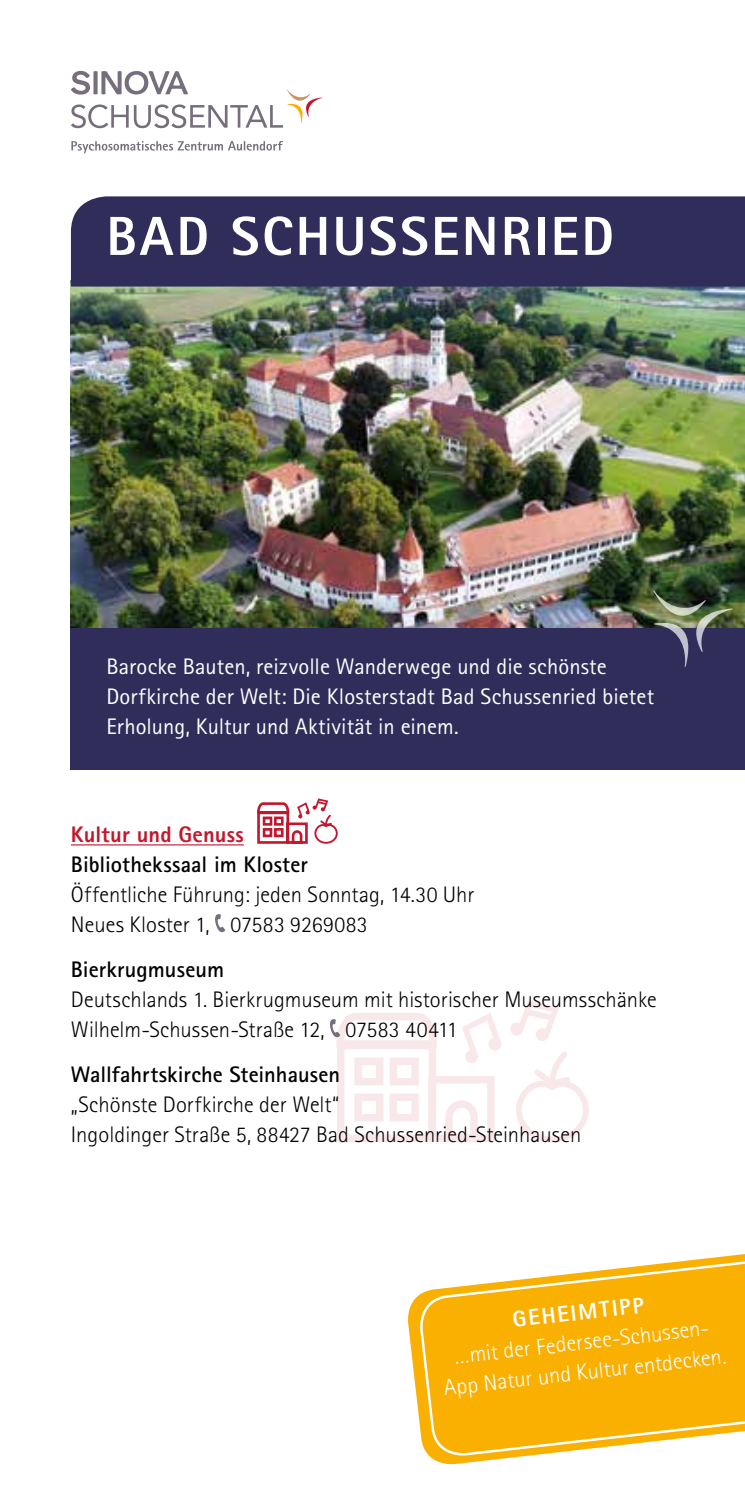
<style>
.page{position:relative;width:745px;height:1489px;background:#fff}
.page>*{position:absolute;margin:0;border:0;box-sizing:border-box;transform-origin:0 0}
.t1{font:800 55px "Agfa Rotis Sans Serif";letter-spacing:.045em;color:#fff}
.t2{font:300 22.5px/30px "Agfa Rotis Sans Serif";letter-spacing:.005em;color:#000}
.t3{font:22.5px/30px "Agfa Rotis Sans Serif";letter-spacing:.005em;color:#fff}
.t4{font:700 22.5px "Agfa Rotis Sans Serif";color:#000}
.t5{font:300 22.5px/30px "Agfa Rotis Sans Serif";color:#fff;text-align:center}
.t6{font:800 22.5px "Agfa Rotis Sans Serif";letter-spacing:.005em;color:#c2172d}
.t7{font:800 22.5px "Agfa Rotis Sans Serif";color:#fff}
</style>
<div class="page">
<img style="left:71px;top:286px;width:673px;height:342px">
<div style="left:71px;top:628px;width:673px;height:142px;background:#312d5a"></div>
<hr style="left:71px;top:844px;width:173px;height:1px;background:#c2172d">
<svg style="left:215px;top:914px;width:10px;height:18px"></svg>
<svg style="left:330px;top:1013px;width:171px;height:129px"></svg>
<svg style="left:510px;top:1000px;width:49px;height:41px"></svg>
<svg style="left:516px;top:1052px;width:72px;height:90px"></svg>
<svg style="left:71px;top:141px;width:212px;height:12px"></svg>
<svg style="left:71px;top:71px;width:251px;height:57px"></svg>
<div style="left:71px;top:196px;width:673px;height:90px;background:#312d5a"></div>
<svg style="left:408px;top:1254px;width:336px;height:211px"></svg>
<svg style="left:418px;top:1258px;width:326px;height:199px;background:#f9bc27"></svg>
<img style="left:652px;top:590px;width:80px;height:77px">
<svg style="left:257px;top:798px;width:80px;height:46px"></svg>
<h1 class="t1" style="left:106px;top:201px;width:508px">BAD SCHUSSENRIED</h1>
<p class="t3" style="left:106px;top:651px;width:549px">Barocke Bauten, reizvolle Wanderwege und die schönste<br>Dorfkirche der Welt: Die Klosterstadt Bad Schussenried bietet<br>Erholung, Kultur und Aktivität in einem.</p>
<p class="t6" style="left:71px;top:820px;width:174px">Kultur und Genuss</p>
<p class="t4" style="left:71px;top:850px;width:238px">Bibliothekssaal im Kloster</p>
<p class="t2" style="left:71px;top:879px;width:405px">Öffentliche Führung: jeden Sonntag, 14.30 Uhr<br>Neues Kloster 1, 07583 9269083</p>
<p class="t4" style="left:71px;top:955px;width:154px">Bierkrugmuseum</p>
<p class="t2" style="left:71px;top:984px;width:587px">Deutschlands 1. Bierkrugmuseum mit historischer Museumsschänke<br>Wilhelm-Schussen-Straße 12, 07583 40411</p>
<p class="t4" style="left:71px;top:1060px;width:270px">Wallfahrtskirche Steinhausen</p>
<p class="t2" style="left:71px;top:1089px;width:511px">„Schönste Dorfkirche der Welt“<br>Ingoldinger Straße 5, 88427 Bad Schussenried-Steinhausen</p>
<p class="t7" style="left:511px;top:1304px;width:133px;rotate:-6deg">GEHEIMTIPP</p>
<p class="t5" style="left:439px;top:1341px;width:285px;rotate:-6deg">…mit der Federsee-Schussen-<br>App Natur und Kultur entdecken.</p>
</div>
